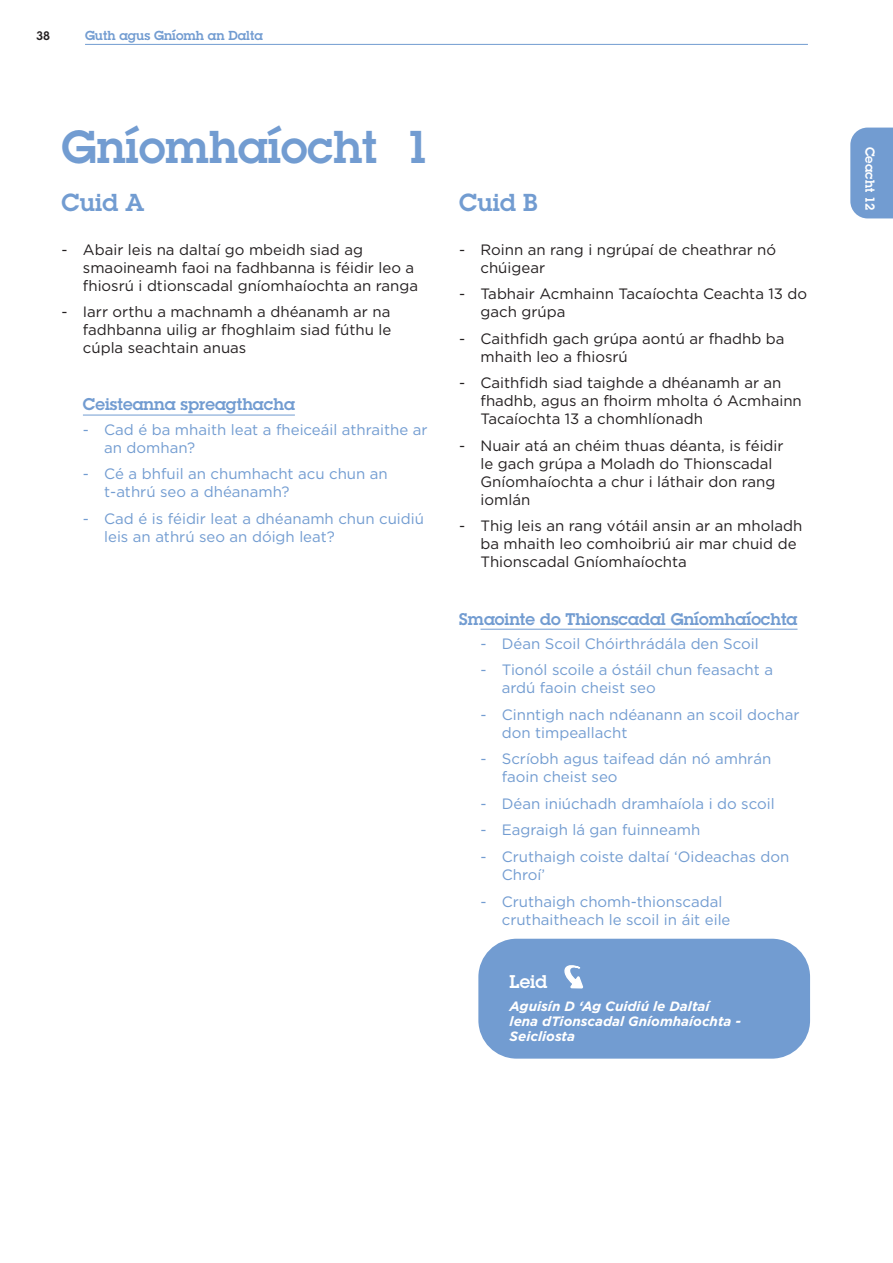
<style>
.page{position:relative;width:893px;height:1263px;background:#fff}
.page>*{position:absolute;margin:0;border:0;box-sizing:border-box;transform-origin:0 0}
.Acivity_title{font:600 45px "Lubalin Graph";color:#729cd1}
.Main_Header{font:600 24px "Lubalin Graph";color:#729cd1}
.Discussion_point_hea{font:600 18px "Lubalin Graph";color:#fff}
.Discussion_point_Hea{font:600 16.5px "Lubalin Graph";color:#729cd1}
.Bullet_2{font:15px/18px "Gotham";color:#231f20}
.Discussion_point_Bul{font:15px/18px "Gotham";color:#729cd1}
.Discussion_point_hea-2{font:italic 700 13.5px/15px "Gotham";color:#fff}
.Top_Title{font:600 12.75px "Lubalin Graph";color:#729cd1}
.Subhead{font:600 12.75px "Lubalin Graph";color:#fff}
.t1{font:600 12px "Lubalin Graph";color:#231f20}
</style>
<div class="page">
<hr style="left:83px;top:415px;width:212px;height:1px;background:#729cd1">
<hr style="left:480px;top:629px;width:317px;height:1px;background:#729cd1">
<div style="left:850px;top:128px;width:43px;height:90px;background:#729cd1"></div>
<hr style="left:85px;top:44px;width:723px;height:1px;background:#729cd1">
<div style="left:478px;top:939px;width:332px;height:120px;background:#729cd1;border-radius:38px"></div>
<svg style="left:564px;top:965px;width:19px;height:24px"></svg>
<p class="t1" style="left:36px;top:27px;width:15px">38</p>
<p class="Top_Title" style="left:85px;top:27px;width:179px">Guth agus Gníomh an Dalta</p>
<p class="Acivity_title" style="left:62px;top:117px;width:371px">Gníomhaíocht 1</p>
<p class="Main_Header" style="left:62px;top:187px;width:84px">Cuid A</p>
<p class="Bullet_2" style="left:83px;top:240px;width:337px;text-indent:-21px">- Abair leis na daltaí go mbeidh siad ag smaoineamh faoi na fadhbanna is féidir leo a fhiosrú i dtionscadal gníomhaíochta an ranga</p>
<p class="Bullet_2" style="left:83px;top:303px;width:310px;text-align:justify;text-indent:-21px">- Iarr orthu a machnamh a dhéanamh ar na fadhbanna uilig ar fhoghlaim siad fúthu le cúpla seachtain anuas</p>
<p class="Discussion_point_Hea" style="left:83px;top:394px;width:213px">Ceisteanna spreagthacha</p>
<p class="Discussion_point_Bul" style="left:104px;top:420px;width:325px;text-indent:-21px">- Cad é ba mhaith leat a fheiceáil athraithe ar an domhan?</p>
<p class="Discussion_point_Bul" style="left:104px;top:465px;width:285px;text-indent:-21px">- Cé a bhfuil an chumhacht acu chun an t-athrú seo a dhéanamh?</p>
<p class="Discussion_point_Bul" style="left:104px;top:509px;width:321px;text-indent:-21px">- Cad é is féidir leat a dhéanamh chun cuidiú leis an athrú seo an dóigh leat?</p>
<p class="Main_Header" style="left:459px;top:187px;width:80px">Cuid B</p>
<p class="Bullet_2" style="left:480px;top:240px;width:297px;text-indent:-21px">- Roinn an rang i ngrúpaí de cheathrar nó chúigear</p>
<p class="Bullet_2" style="left:480px;top:285px;width:328px;text-indent:-21px">- Tabhair Acmhainn Tacaíochta Ceachta 13 do gach grúpa</p>
<p class="Bullet_2" style="left:480px;top:329px;width:305px;text-indent:-21px">- Caithfidh gach grúpa aontú ar fhadhb ba mhaith leo a fhiosrú</p>
<p class="Bullet_2" style="left:480px;top:374px;width:323px;text-indent:-21px">- Caithfidh siad taighde a dhéanamh ar an fhadhb, agus an fhoirm mholta ó Acmhainn<br>Tacaíochta 13 a chomhlíonadh</p>
<p class="Bullet_2" style="left:480px;top:436px;width:305px;text-indent:-21px">- Nuair atá an chéim thuas déanta, is féidir le gach grúpa a Moladh do Thionscadal<br>Gníomhaíochta a chur i láthair don rang iomlán</p>
<p class="Bullet_2" style="left:480px;top:517px;width:323px;text-indent:-21px">- Thig leis an rang vótáil ansin ar an mholadh ba mhaith leo comhoibriú air mar chuid de<br>Thionscadal Gníomhaíochta</p>
<p class="Discussion_point_Hea" style="left:459px;top:608px;width:340px">Smaointe do Thionscadal Gníomhaíochta</p>
<p class="Discussion_point_Bul" style="left:480px;top:634px;width:280px">- Déan Scoil Chóirthrádála den Scoil</p>
<p class="Discussion_point_Bul" style="left:502px;top:661px;width:273px;text-indent:-21px">- Tionól scoile a óstáil chun feasacht a ardú faoin cheist seo</p>
<p class="Discussion_point_Bul" style="left:502px;top:705px;width:299px;text-indent:-21px">- Cinntigh nach ndéanann an scoil dochar don timpeallacht</p>
<p class="Discussion_point_Bul" style="left:502px;top:750px;width:271px;text-indent:-21px">- Scríobh agus taifead dán nó amhrán faoin cheist seo</p>
<p class="Discussion_point_Bul" style="left:480px;top:794px;width:296px">- Déan iniúchadh dramhaíola i do scoil</p>
<p class="Discussion_point_Bul" style="left:480px;top:821px;width:221px">- Eagraigh lá gan fuinneamh</p>
<p class="Discussion_point_Bul" style="left:502px;top:847px;width:289px;text-indent:-21px">- Cruthaigh coiste daltaí ‘Oideachas don<br>Chroí’</p>
<p class="Discussion_point_Bul" style="left:502px;top:892px;width:230px;text-indent:-21px">- Cruthaigh chomh-thionscadal cruthaitheach le scoil in áit eile</p>
<p class="Discussion_point_hea" style="left:510px;top:970px;width:39px">Leid</p>
<p class="Discussion_point_hea-2" style="left:510px;top:999px;width:233px">Aguisín D ‘Ag Cuidiú le Daltaí lena dTionscadal Gníomhaíochta -<br>Seicliosta</p>
<p class="Subhead" style="left:878px;top:147px;width:66px;rotate:90deg">Ceacht 12</p>
</div>
